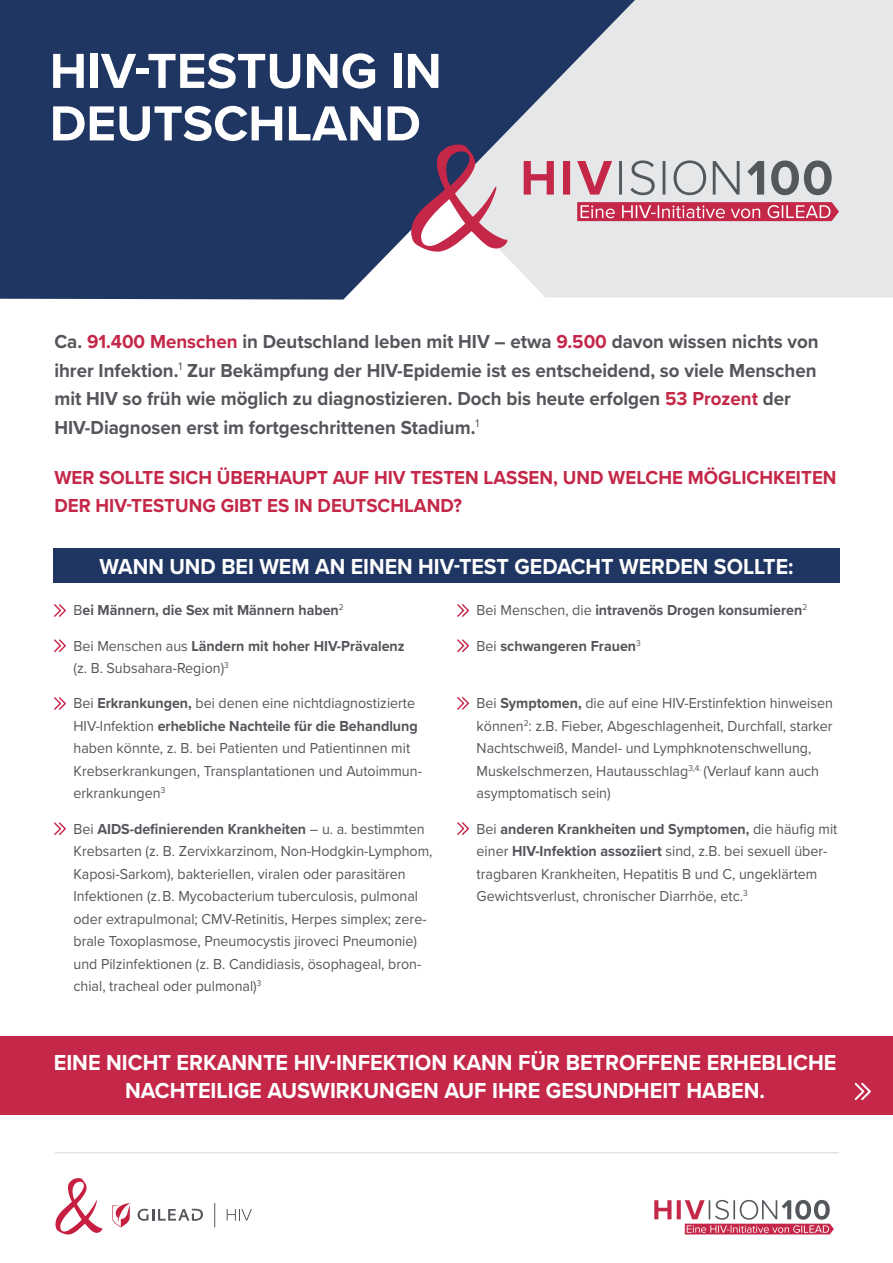
<style>
.page{position:relative;width:893px;height:1263px;background:#fff}
.page>*{position:absolute;margin:0;border:0;box-sizing:border-box;transform-origin:0 0}
.t1{font:700 51px/52.5px "Proxima Nova";color:#fff}
.Text_1mm{font:700 22.5px/28.5px "Proxima Nova";color:#fff;text-align:center;scale:.96 1}
.Text_1mm-2{font:700 22.5px "Proxima Nova";color:#fff;scale:.95 1}
.Text_1mm-3{font:700 19.5px/28.5px "Proxima Nova";color:#54565b;scale:.96 1}
.Text_1mm-4{font:700 19.5px/28.5px "Proxima Nova";color:#c42748;scale:.96 1}
.Text_1mm-5{font:15px/22.5px "Proxima Nova";color:#54565b;scale:.95 1}
.Text_1mm-6{font:700 15px "Proxima Nova";color:#54565b;scale:.95 1}
.s1{color:#c42748}
.s2{font-weight:400}
.s3{font-weight:700}
</style>
<div class="page">
<div style="left:635px;top:0;width:258px;height:298px;background:#e6e7e9"></div>
<svg style="left:0;top:0;width:635px;height:300px;background:#46587c"></svg>
<svg style="left:54px;top:604px;width:12px;height:13px"></svg>
<svg style="left:54px;top:639px;width:12px;height:13px"></svg>
<svg style="left:54px;top:697px;width:12px;height:13px"></svg>
<svg style="left:54px;top:822px;width:12px;height:14px"></svg>
<svg style="left:457px;top:604px;width:12px;height:13px"></svg>
<svg style="left:457px;top:639px;width:12px;height:13px"></svg>
<svg style="left:457px;top:697px;width:12px;height:13px"></svg>
<svg style="left:457px;top:822px;width:12px;height:13px"></svg>
<svg style="left:619px;top:160px;width:213px;height:35px;background:#b7b9bc"></svg>
<svg style="left:524px;top:161px;width:88px;height:34px;background:#d793a2"></svg>
<svg style="left:577px;top:202px;width:262px;height:19px;background:#ce506a"></svg>
<svg style="left:411px;top:144px;width:96px;height:108px"></svg>
<div style="left:53px;top:549px;width:787px;height:34px;background:#203662"></div>
<svg style="left:654px;top:1200px;width:180px;height:34px"></svg>
<svg style="left:55px;top:1178px;width:47px;height:56px"></svg>
<svg style="left:137px;top:1209px;width:66px;height:12px"></svg>
<svg style="left:112px;top:1203px;width:19px;height:24px"></svg>
<svg style="left:214px;top:1203px;width:1px;height:24px"></svg>
<svg style="left:227px;top:1209px;width:25px;height:11px"></svg>
<hr style="left:55px;top:1152px;width:784px;height:1px;background:#d8d9db">
<div style="left:0;top:1036px;width:893px;height:78px;background:#c42748"></div>
<svg style="left:854px;top:1082px;width:17px;height:19px"></svg>
<p class="t1" style="left:50px;top:44px;width:393px">HIV-TESTUNG IN<br>DEUTSCHLAND</p>
<p class="Text_1mm-3" style="left:54px;top:327px;width:798px">Ca. <span class="s1">91.400 Menschen</span> in Deutschland leben mit HIV – etwa <span class="s1">9.500</span> davon wissen nichts von ihrer Infektion.<sup>1</sup> Zur Bekämpfung der HIV-Epidemie ist es entscheidend, so viele Menschen mit HIV so früh wie möglich zu diagnostizieren. Doch bis heute erfolgen <span class="s1">53 Prozent</span> der HIV-Diagnosen erst im fortgeschrittenen Stadium.<sup>1</sup></p>
<p class="Text_1mm-4" style="left:54px;top:462px;width:816px">WER SOLLTE SICH ÜBERHAUPT AUF HIV TESTEN LASSEN, UND WELCHE MÖGLICHKEITEN<br>DER HIV-TESTUNG GIBT ES IN DEUTSCHLAND?</p>
<p class="Text_1mm-2" style="left:99px;top:549px;width:732px">WANN UND BEI WEM AN EINEN HIV-TEST GEDACHT WERDEN SOLLTE:</p>
<p class="Text_1mm-6" style="left:73px;top:599px;width:286px"><span class="s2">B</span>ei Männern, die Sex mit Männern haben<sup>2</sup></p>
<p class="Text_1mm-5" style="left:74px;top:634px;width:350px">Bei Menschen aus <span class="s3">Ländern mit hoher HIV-Prävalenz </span>(z. B. Subsahara-Region)<sup>3</sup></p>
<p class="Text_1mm-5" style="left:73px;top:691px;width:368px">Bei <span class="s3">Erkrankungen,</span> bei denen eine nichtdiagnostizierte HIV-Infektion <span class="s3">erhebliche Nachteile für die Behandlung </span>haben könnte, z. B. bei Patienten und Patientinnen mit Krebserkrankungen, Transplantationen und Autoimmun&shy;erkrankungen<sup>3</sup></p>
<p class="Text_1mm-5" style="left:73px;top:817px;width:379px">Bei <span class="s3">AIDS-definierenden Krankheiten</span> – u. a. bestimmten Krebsarten (z. B. Zervixkarzinom, Non-Hodgkin-Lymphom, Kaposi-Sarkom), bakteriellen, viralen oder parasitären Infektionen (z. B. Mycobacterium tuberculosis, pulmonal oder extrapulmonal; CMV-Retinitis, Herpes simplex; zere&shy;brale Toxoplasmose, Pneumocystis jiroveci Pneumonie) und Pilzinfektionen (z. B. Candidiasis, ösophageal, bron&shy;chial, tracheal oder pulmonal)<sup>3</sup></p>
<p class="Text_1mm-6" style="left:477px;top:599px;width:349px"><span class="s2">Bei Menschen, die</span> intravenös Drogen konsumieren<sup>2</sup></p>
<p class="Text_1mm-6" style="left:477px;top:634px;width:174px"><span class="s2">Bei</span> schwangeren Frauen<sup>3</sup></p>
<p class="Text_1mm-5" style="left:477px;top:691px;width:377px">Bei <span class="s3">Symptomen,</span> die auf eine HIV-Erstinfektion hinweisen können<sup>2</sup>: z.B. Fieber, Abgeschlagenheit, Durchfall, starker Nachtschweiß, Mandel- und Lymphknotenschwellung, Muskelschmerzen, Hautausschlag<sup>3,4.</sup> (Verlauf kann auch asymptomatisch sein)</p>
<p class="Text_1mm-5" style="left:477px;top:816px;width:381px">Bei <span class="s3">anderen Krankheiten und Symptomen,</span> die häufig mit einer <span class="s3">HIV-Infektion assoziiert</span> sind, z.B. bei sexuell über&shy;tragbaren Krankheiten, Hepatitis B und C, ungeklärtem Gewichtsverlust, chronischer Diarrhöe, etc.<sup>3</sup></p>
<p class="Text_1mm" style="left:54px;top:1047px;width:817px">EINE NICHT ERKANNTE HIV-INFEKTION KANN FÜR BETROFFENE ERHEBLICHE<br>NACHTEILIGE AUSWIRKUNGEN AUF IHRE GESUNDHEIT HABEN.</p>
</div>
